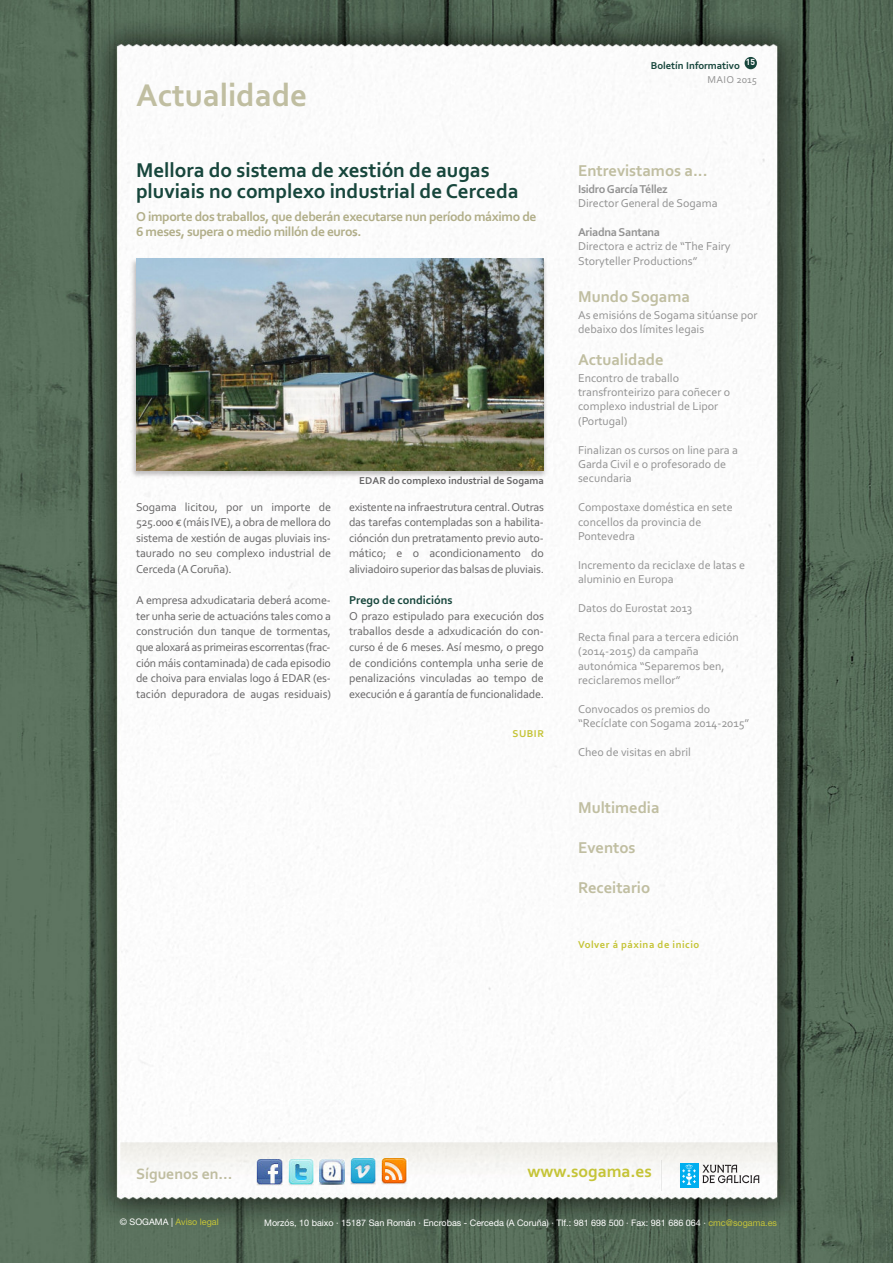
<style>
.page{position:relative;width:893px;height:1263px;background:#fff}
.page>*{position:absolute;margin:0;border:0;box-sizing:border-box;transform-origin:0 0}
.t1{font:700 33px "Corbel";color:#c0bea1}
.t2{font:700 21px/21px "Corbel";color:#17463c}
.t3{font:700 17.4px "Corbel";color:#c5c437}
.t4{font:700 16.5px "Corbel";color:#c0bea1}
.t5{font:700 15.75px "Corbel";color:#c0bea1}
.t6{font:700 13.5px/15px "Corbel";letter-spacing:-.025em;color:#b1ae89}
.t7{font:12px/15.6px "Corbel";letter-spacing:-.015em;color:#686768;text-align:justify}
.t8{font:12px/14.4px "Corbel";color:#939393}
.t9{font:700 12px "Corbel";letter-spacing:-.025em;color:#939393}
.t10{font:700 12px "Corbel";color:#17463c}
.t11{font:700 10.5px "Corbel";color:#686768}
.t12{font:700 10.5px "Corbel";letter-spacing:.05em;color:#c5c437}
.t13{font:700 10.5px "Corbel";color:#17463c}
.t14{font:10.5px "Corbel";letter-spacing:.02em;color:#939393}
.t15{font:9px "Helvetica Neue";color:#fff}
.t16{font:9px "Helvetica Neue";color:#c5c437}
.t17{font:700 8.55px "DIN Pro";color:#fff}
.s1{color:#fff}
.s2{color:#c5c437}
</style>
<div class="page">
<img style="left:1px;top:1px;width:892px;height:1262px">
<img style="left:120px;top:1142px;width:658px;height:38px">
<svg style="left:660px;top:1160px;width:2px;height:30px"></svg>
<div style="left:680px;top:1163px;width:18px;height:24px;background:#00aeef"></div>
<svg style="left:682px;top:1164px;width:14px;height:21px"></svg>
<svg style="left:702px;top:1165px;width:57px;height:18px"></svg>
<img style="left:288px;top:1159px;width:26px;height:26px">
<img style="left:257px;top:1159px;width:26px;height:26px">
<svg style="left:344px;top:1159px;width:1px;height:26px"></svg>
<img style="left:319px;top:1159px;width:25px;height:26px">
<img style="left:381px;top:1158px;width:26px;height:26px">
<img style="left:350px;top:1158px;width:26px;height:26px">
<div style="left:745px;top:57px;width:12px;height:12px;background:#17463c;border-radius:50%"></div>
<img style="left:128px;top:254px;width:424px;height:230px">
<img style="left:136px;top:259px;width:408px;height:212px">
<h1 class="t1" style="left:136px;top:75px;width:172px">Actualidade</h1>
<h2 class="t2" style="left:136px;top:159px;width:384px">Mellora do sistema de xestión de augas pluviais no complexo industrial de Cerceda</h2>
<p class="t6" style="left:136px;top:209px;width:402px">O importe dos traballos, que deberán executarse nun período máximo de<br>6 meses, supera o medio millón de euros.</p>
<p class="t7" style="left:136px;top:499px;width:196px">Sogama licitou, por un importe de 525.000 € (máis iVe), a obra de mellora do sistema de xestión de augas pluviais ins&shy;taurado no seu complexo industrial de cerceda (a coruña).</p>
<p class="t7" style="left:136px;top:592px;width:196px">a empresa adxudicataria deberá acome&shy;ter unha serie de actuacións tales como a construción dun tanque de tormentas, que aloxará as primeiras escorrentas (frac&shy;ción máis contaminada) de cada episodio de choiva para envialas logo á eDar (es&shy;tación depuradora de augas residuais)</p>
<p class="t11" style="left:359px;top:474px;width:186px">EDAR do complexo industrial de Sogama</p>
<p class="t7" style="left:349px;top:499px;width:196px">existente na infraestrutura central. outras das tarefas contempladas son a habilita&shy;ciónción dun pretratamento previo auto&shy;mático; e o acondicionamento do aliviadoiro superior das balsas de pluviais.</p>
<p class="t10" style="left:349px;top:593px;width:105px">Prego de condicións</p>
<p class="t7" style="left:349px;top:608px;width:196px">o prazo estipulado para execución dos traballos desde a adxudicación do con&shy;curso é de 6 meses. así mesmo, o prego de condicións contempla unha serie de penalizacións vinculadas ao tempo de execución e á garantía de funcionalidade.</p>
<p class="t12" style="left:512px;top:727px;width:33px">SUBIR</p>
<p class="t17" style="left:746px;top:56px;width:11px">15</p>
<p class="t13" style="left:651px;top:59px;width:91px">Boletín Informativo</p>
<p class="t14" style="left:707px;top:73px;width:51px">maio 2015</p>
<h3 class="t4" style="left:578px;top:161px;width:131px">Entrevistamos a...</h3>
<p class="t9" style="left:578px;top:181px;width:91px">Isidro García Téllez</p>
<p class="t8" style="left:578px;top:196px;width:141px">Director General de Sogama</p>
<p class="t9" style="left:578px;top:225px;width:84px">Ariadna Santana</p>
<p class="t8" style="left:578px;top:239px;width:154px">Directora e actriz de “the Fairy<br>Storyteller Productions”</p>
<h3 class="t4" style="left:578px;top:287px;width:113px">Mundo Sogama</h3>
<p class="t8" style="left:578px;top:307px;width:181px">as emisións de Sogama sitúanse por debaixo dos límites legais</p>
<h3 class="t4" style="left:578px;top:350px;width:87px">Actualidade</h3>
<p class="t8" style="left:578px;top:370px;width:154px">encontro de traballo transfronteirizo para coñecer o complexo industrial de lipor (Portugal)</p>
<p class="t8" style="left:578px;top:442px;width:161px">Finalizan os cursos on line para a<br>Garda civil e o profesorado de secundaria</p>
<p class="t8" style="left:578px;top:500px;width:156px">compostaxe doméstica en sete concellos da provincia de<br>Pontevedra</p>
<p class="t8" style="left:578px;top:557px;width:168px">incremento da reciclaxe de latas e aluminio en europa</p>
<p class="t8" style="left:578px;top:601px;width:116px">Datos do eurostat 2013</p>
<p class="t8" style="left:578px;top:629px;width:162px">recta final para a tercera edición (2014-2015) da campaña autonómica “Separemos ben, reciclaremos mellor”</p>
<p class="t8" style="left:578px;top:701px;width:173px">convocados os premios do “recíclate con Sogama 2014-2015”</p>
<p class="t8" style="left:578px;top:745px;width:114px">cheo de visitas en abril</p>
<h3 class="t4" style="left:578px;top:798px;width:83px">Multimedia</h3>
<h3 class="t4" style="left:578px;top:838px;width:59px">Eventos</h3>
<h3 class="t4" style="left:578px;top:877px;width:74px">Receitario</h3>
<p class="t12" style="left:578px;top:938px;width:123px">Volver á páxina de inicio</p>
<h3 class="t5" style="left:136px;top:1164px;width:98px">Síguenos en...</h3>
<p class="t16" style="left:120px;top:1214px;width:100px"><span class="s1">© SOGAMA |</span> Aviso legal</p>
<p class="t15" style="left:264px;top:1215px;width:514px">Morzós, 10 baixo · 15187 San Román · Encrobas - Cerceda (A Coruña) · Tlf.: 981 698 500 · Fax: 981 686 064 · <span class="s2">cmc@sogama.es</span></p>
<h3 class="t3" style="left:527px;top:1161px;width:126px">www.sogama.es</h3>
</div>
